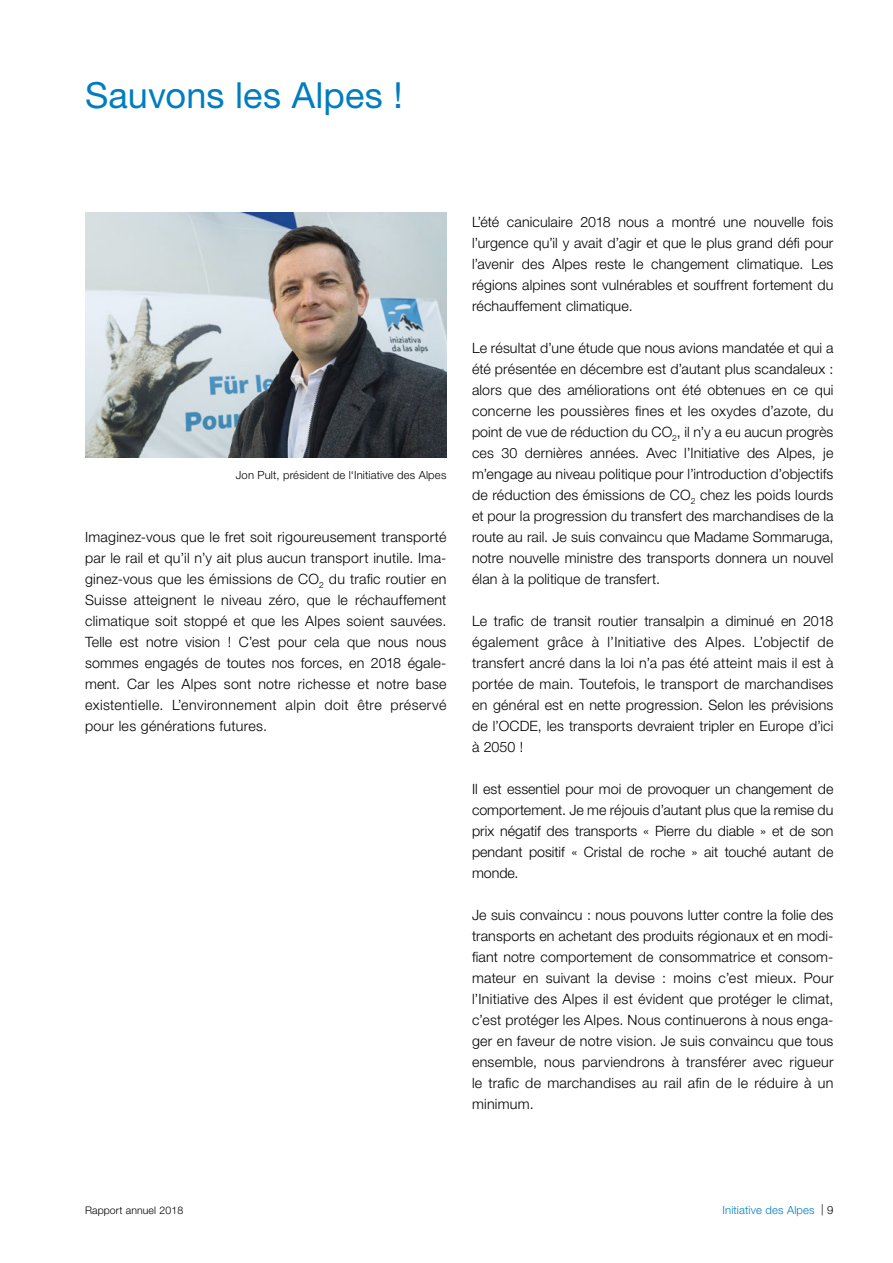
<style>
.page{position:relative;width:893px;height:1263px;background:#fff}
.page>*{position:absolute;margin:0;border:0;box-sizing:border-box;transform-origin:0 0}
.t1{font:36px "Helvetica Neue";letter-spacing:.005em;color:#007dc0}
.t2{font:300 14.25px/21px "Helvetica Neue";letter-spacing:.01em;color:#000;text-align:justify}
.t3{font:300 11.25px "Helvetica Neue";letter-spacing:.015em;color:#000}
.t4{font:300 11.25px "Helvetica Neue";letter-spacing:.01em;color:#007dc0}
.t5{font:300 10.5px "Helvetica Neue";letter-spacing:.01em;color:#000}
.s1{color:#000}
</style>
<div class="page">
<img style="left:85px;top:213px;width:361px;height:245px">
<h1 class="t1" style="left:85px;top:74px;width:319px">Sauvons les Alpes !</h1>
<p class="t3" style="left:236px;top:468px;width:212px">Jon Pult, président de l‘Initiative des Alpes</p>
<p class="t2" style="left:85px;top:526px;width:363px">Imaginez-vous que le fret soit rigoureusement transporté par le rail et qu’il n’y ait plus aucun transport inutile. Ima&shy;ginez-vous que les émissions de CO<sub>2</sub> du trafic routier en Suisse atteignent le niveau zéro, que le réchauffement climatique soit stoppé et que les Alpes soient sauvées.<br>Telle est notre vision ! C’est pour cela que nous nous sommes engagés de toutes nos forces, en 2018 égale&shy;ment. Car les Alpes sont notre richesse et notre base existentielle. L’environnement alpin doit être préservé pour les générations futures.</p>
<p class="t2" style="left:472px;top:211px;width:363px">L’été caniculaire 2018 nous a montré une nouvelle fois l’urgence qu’il y avait d’agir et que le plus grand défi pour l’avenir des Alpes reste le changement climatique. Les régions alpines sont vulnérables et souffrent fortement du réchauffement climatique.</p>
<p class="t2" style="left:472px;top:337px;width:363px">Le résultat d’une étude que nous avions mandatée et qui a été présentée en décembre est d’autant plus scandaleux : alors que des améliorations ont été obtenues en ce qui concerne les poussières fines et les oxydes d’azote, du point de vue de réduction du CO<sub>2</sub>, il n’y a eu aucun progrès ces 30 dernières années. Avec l’Initiative des Alpes, je m’engage au niveau politique pour l’introduction d’objectifs de réduction des émissions de CO<sub>2</sub> chez les poids lourds et pour la progression du transfert des marchandises de la route au rail. Je suis convaincu que Madame Sommaruga, notre nouvelle ministre des transports donnera un nouvel élan à la politique de transfert.</p>
<p class="t2" style="left:472px;top:610px;width:363px">Le trafic de transit routier transalpin a diminué en 2018 également grâce à l’Initiative des Alpes. L’objectif de transfert ancré dans la loi n’a pas été atteint mais il est à portée de main. Toutefois, le transport de marchandises en général est en nette progression. Selon les prévisions de l’OCDE, les transports devraient tripler en Europe d’ici à 2050 !</p>
<p class="t2" style="left:472px;top:778px;width:363px">Il est essentiel pour moi de provoquer un changement de comportement. Je me réjouis d’autant plus que la remise du prix négatif des transports « Pierre du diable » et de son pendant positif « Cristal de roche » ait touché autant de monde.</p>
<p class="t2" style="left:472px;top:904px;width:363px">Je suis convaincu : nous pouvons lutter contre la folie des transports en achetant des produits régionaux et en modi&shy;fiant notre comportement de consommatrice et consom&shy;mateur en suivant la devise : moins c’est mieux. Pour l’Initiative des Alpes il est évident que protéger le climat, c’est protéger les Alpes. Nous continuerons à nous enga&shy;ger en faveur de notre vision. Je suis convaincu que tous ensemble, nous parviendrons à transférer avec rigueur le trafic de marchandises au rail afin de le réduire à un minimum.</p>
<p class="t5" style="left:85px;top:1204px;width:100px">Rapport annuel 2018</p>
<p class="t4" style="left:723px;top:1203px;width:112px">Initiative des Alpes <span class="s1">| 9</span></p>
</div>
